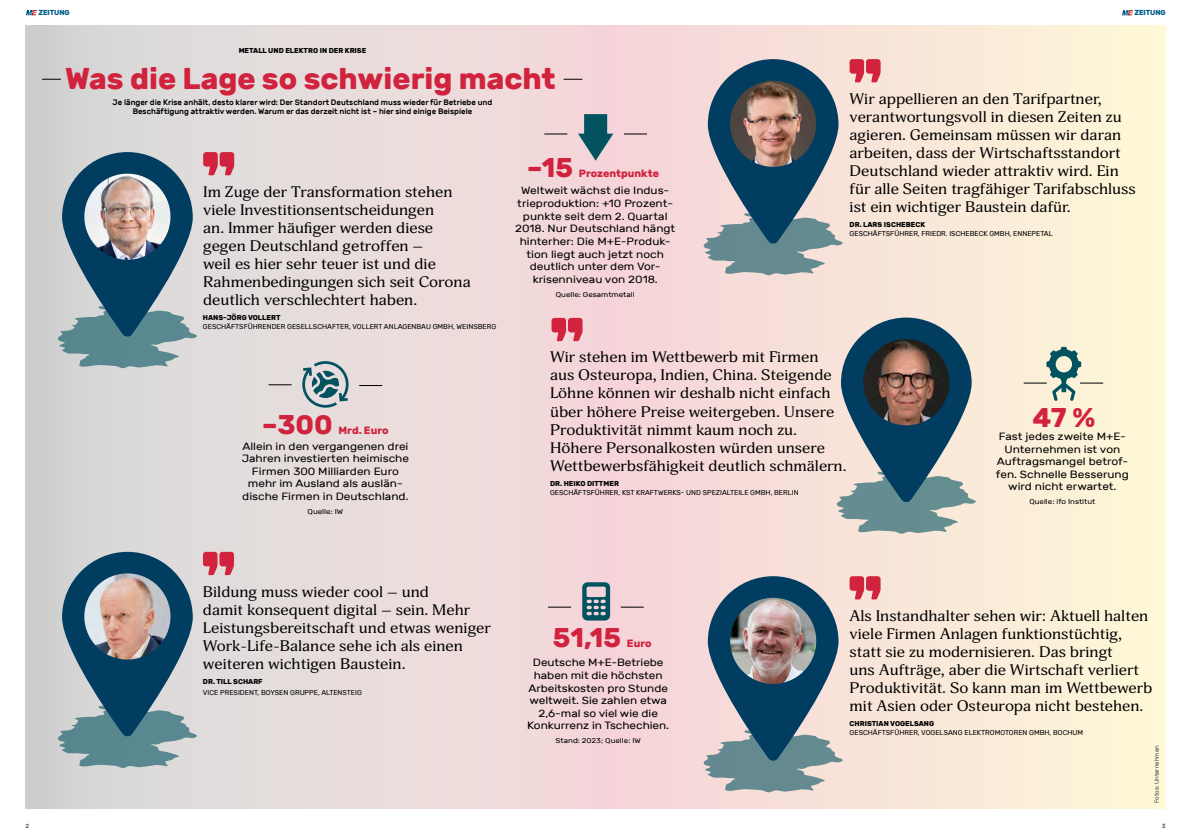
<style>
.page{position:relative;width:1191px;height:840px;background:#fff}
.page>*{position:absolute;margin:0;border:0;box-sizing:border-box;transform-origin:0 0}
.t1{font:700 30px "Rubik";color:#d1223e}
.t2{font:700 27px "Rubik";color:#d1223e}
.t3{font:15px/18px "Adonis";color:#000;scale:1.13 1}
.t4{font:10.5px/12.6px "Rubik";color:#000;text-align:center;scale:1.13 1}
.t5{font:700 10.5px "Rubik";color:#d1223e}
.t6{font:500 7.88px/9.4px "Rubik";color:#000;text-align:center}
.t7{font:700 7.27px "Rubik";letter-spacing:-.02em;color:#005d8a}
.t8{font:7.12px "Rubik";color:#000}
.t9{font:700 7.12px "Rubik";color:#000}
.t10{font:7.12px "Rubik";color:#000;scale:1.13 1}
.t11{font:6px "Rubik";color:#414042}
.t12{font:500 6px "Rubik";color:#58595b}
</style>
<div class="page">
<svg style="left:26px;top:10px;width:11px;height:5px"></svg>
<svg style="left:1122px;top:10px;width:11px;height:5px"></svg>
<div style="left:26px;top:26px;width:1139px;height:783px;background:linear-gradient(to right,#dad2d9,#ffedd9)"></div>
<svg style="left:42px;top:79px;width:19px;height:1px"></svg>
<svg style="left:563px;top:79px;width:19px;height:1px"></svg>
<svg style="left:849px;top:59px;width:31px;height:23px"></svg>
<svg style="left:551px;top:318px;width:31px;height:23px"></svg>
<svg style="left:849px;top:576px;width:31px;height:23px"></svg>
<svg style="left:578px;top:114px;width:35px;height:47px;background:#6c8a94"></svg>
<svg style="left:624px;top:134px;width:23px;height:1px"></svg>
<svg style="left:544px;top:134px;width:23px;height:1px"></svg>
<svg style="left:1023px;top:347px;width:80px;height:54px;background:#ccd1c0"></svg>
<svg style="left:582px;top:582px;width:28px;height:38px"></svg>
<svg style="left:621px;top:607px;width:23px;height:1px"></svg>
<svg style="left:548px;top:607px;width:23px;height:1px"></svg>
<svg style="left:302px;top:361px;width:46px;height:47px;background:#91a8ad"></svg>
<svg style="left:359px;top:385px;width:23px;height:1px"></svg>
<svg style="left:268px;top:384px;width:24px;height:1px"></svg>
<svg style="left:836px;top:317px;width:140px;height:217px;background:#728d97"></svg>
<svg style="left:703px;top:59px;width:140px;height:217px;background:#718997"></svg>
<img style="left:730px;top:81px;width:86px;height:86px;border-radius:43px">
<svg style="left:703px;top:576px;width:140px;height:217px;background:#718997"></svg>
<img style="left:730px;top:598px;width:86px;height:86px;border-radius:43px">
<svg style="left:57px;top:552px;width:177px;height:217px;background:#8298a4"></svg>
<img style="left:84px;top:573px;width:86px;height:86px;border-radius:43px">
<svg style="left:57px;top:152px;width:177px;height:217px;background:#8298a5"></svg>
<img style="left:84px;top:174px;width:86px;height:86px;border-radius:43px">
<img style="left:863px;top:339px;width:86px;height:86px;border-radius:43px">
<p class="t7" style="left:38px;top:9px;width:33px">ZEITUNG</p>
<p class="t7" style="left:1134px;top:9px;width:33px">ZEITUNG</p>
<p class="t9" style="left:239px;top:46px;width:129px">METALL UND ELEKTRO IN DER KRISE</p>
<h1 class="t1" style="left:65px;top:60px;width:492px">Was die Lage so schwierig macht</h1>
<p class="t6" style="left:113px;top:98px;width:381px">Je länger die Krise anhält, desto klarer wird: Der Standort Deutschland muss wieder für Betriebe und<br>Beschäftigung attraktiv werden. Warum er das derzeit nicht ist – hier sind einige Beispiele</p>
<p class="t3" style="left:203px;top:183px;width:238px">Im Zuge der Transformation stehen viele Investitionsentscheidungen<br>an. Immer häufiger werden diese gegen Deutschland getroffen –<br>weil es hier sehr teuer ist und die Rahmenbedingungen sich seit Corona deutlich verschlechtert haben.</p>
<p class="t9" style="left:203px;top:314px;width:79px">HANS-JÖRG VOLLERT</p>
<p class="t8" style="left:203px;top:322px;width:295px">GESCHÄFTSFÜHRENDER GESELLSCHAFTER, VOLLERT ANLAGENBAU GMBH, WEINSBERG</p>
<h2 class="t2" style="left:527px;top:152px;width:47px">–15</h2>
<p class="t5" style="left:579px;top:167px;width:82px">Prozentpunkte</p>
<p class="t4" style="left:515px;top:185px;width:143px">Weltweit wächst die Indus&shy;trieproduktion: +10 Prozent&shy;punkte seit dem 2. Quartal<br>2018. Nur Deutschland hängt hinterher: Die M+E-Produk&shy;tion liegt auch jetzt noch deutlich unter dem Vor&shy;krisenniveau von 2018.</p>
<p class="t10" style="left:556px;top:290px;width:71px">Quelle: Gesamtmetall</p>
<p class="t3" style="left:849px;top:90px;width:255px">Wir appellieren an den Tarifpartner, verantwortungsvoll in diesen Zeiten zu agieren. Gemeinsam müssen wir daran arbeiten, dass der Wirtschaftsstandort Deutschland wieder attraktiv wird. Ein für alle Seiten tragfähiger Tarifabschluss ist ein wichtiger Baustein dafür.</p>
<p class="t9" style="left:849px;top:221px;width:77px">DR. LARS ISCHEBECK</p>
<p class="t8" style="left:849px;top:229px;width:205px">GESCHÄFTSFÜHRER, FRIEDR. ISCHEBECK GMBH, ENNEPETAL</p>
<h2 class="t2" style="left:262px;top:409px;width:72px">–300</h2>
<p class="t5" style="left:338px;top:424px;width:52px">Mrd. Euro</p>
<p class="t4" style="left:242px;top:440px;width:150px">Allein in den vergangenen drei<br>Jahren investierten heimische<br>Firmen 300 Milliarden Euro mehr im Ausland als auslän&shy;dische Firmen in Deutschland.</p>
<p class="t10" style="left:308px;top:507px;width:33px">Quelle: IW</p>
<p class="t3" style="left:203px;top:583px;width:256px">Bildung muss wieder cool – und<br>damit konsequent digital – sein. Mehr Leistungsbereitschaft und etwas weniger Work-Life-Balance sehe ich als einen weiteren wichtigen Baustein.</p>
<p class="t9" style="left:203px;top:677px;width:61px">DR. TILL SCHARF</p>
<p class="t8" style="left:203px;top:688px;width:160px">VICE PRESIDENT, BOYSEN GRUPPE, ALTENSTEIG</p>
<p class="t3" style="left:550px;top:349px;width:264px">Wir stehen im Wettbewerb mit Firmen<br>aus Osteuropa, Indien, China. Steigende Löhne können wir deshalb nicht einfach über höhere Preise weitergeben. Unsere Produktivität nimmt kaum noch zu.<br>Höhere Personalkosten würden unsere Wettbewerbsfähigkeit deutlich schmälern.</p>
<p class="t9" style="left:550px;top:479px;width:70px">DR. HEIKO DITTMER</p>
<p class="t8" style="left:550px;top:488px;width:250px">GESCHÄFTSFÜHRER, KST KRAFTWERKS- UND SPEZIALTEILE GMBH, BERLIN</p>
<h2 class="t2" style="left:1032px;top:402px;width:64px">47 %</h2>
<p class="t4" style="left:996px;top:430px;width:119px">Fast jedes zweite M+E-<br>Unternehmen ist von<br>Auftragsmangel betrof&shy;fen. Schnelle Besserung wird nicht erwartet.</p>
<p class="t10" style="left:1029px;top:498px;width:60px">Quelle: ifo Institut</p>
<h2 class="t2" style="left:553px;top:621px;width:70px">51,15</h2>
<p class="t5" style="left:627px;top:637px;width:26px">Euro</p>
<p class="t4" style="left:527px;top:657px;width:127px">Deutsche M+E-Betriebe haben mit die höchsten<br>Arbeitskosten pro Stunde weltweit. Sie zahlen etwa<br>2,6-mal so viel wie die<br>Konkurrenz in Tschechien.</p>
<p class="t10" style="left:555px;top:737px;width:77px">Stand: 2023; Quelle: IW</p>
<p class="t3" style="left:849px;top:607px;width:269px">Als Instandhalter sehen wir: Aktuell halten viele Firmen Anlagen funktionstüchtig, statt sie zu modernisieren. Das bringt<br>uns Aufträge, aber die Wirtschaft verliert Produktivität. So kann man im Wettbewerb mit Asien oder Osteuropa nicht bestehen.</p>
<p class="t9" style="left:849px;top:720px;width:86px">CHRISTIAN VOGELSANG</p>
<p class="t8" style="left:849px;top:728px;width:235px">GESCHÄFTSFÜHRER, VOGELSANG ELEKTROMOTOREN GMBH, BOCHUM</p>
<p class="t11" style="left:1153px;top:803px;width:59px;rotate:-90deg">Fotos: Unternehmen</p>
<p class="t12" style="left:26px;top:822px;width:5px">2</p>
<p class="t12" style="left:1161px;top:822px;width:5px">3</p>
</div>
